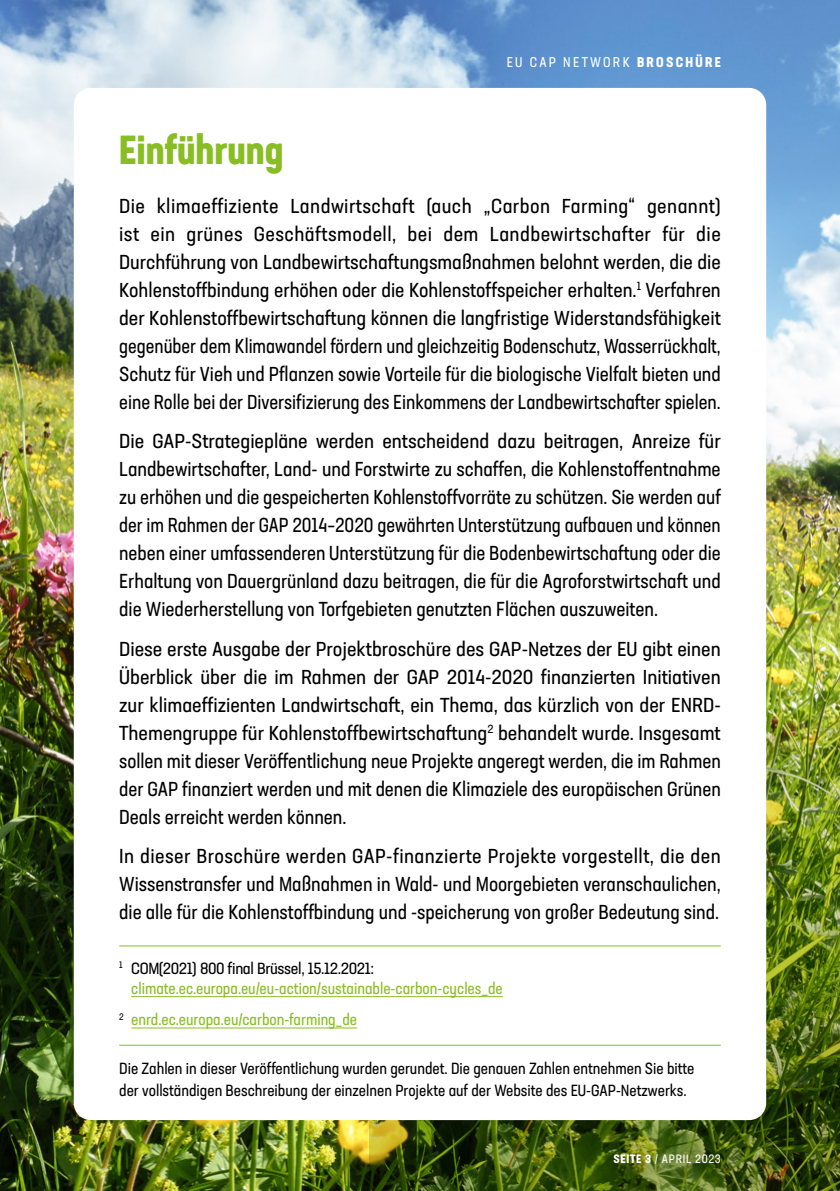
<style>
.page{position:relative;width:840px;height:1191px;background:#fff}
.page>*{position:absolute;margin:0;border:0;box-sizing:border-box;transform-origin:0 0}
.t1{font:700 condensed 40px "Neusa Next Std";color:#89bd24}
.t2{font:condensed 20px/28px "Neusa Next Std";color:#000;text-align:justify;scale:1.05 1}
.t3{font:condensed 16px/22px "Neusa Next Std";color:#000}
.t4{font:condensed 16px/20px "Neusa Next Std";color:#89bd24}
.t5{font:condensed 14px "Neusa Next Std";letter-spacing:.16em;color:#fff}
.t6{font:condensed 12px "Neusa Next Std";letter-spacing:.06em;color:#fff}
.s1{font-weight:700}
.s2{color:#000}
</style>
<div class="page">
<img style="left:0;top:0;width:839px;height:1191px">
<img style="left:370px;top:716px;width:469px;height:475px">
<div style="left:74px;top:88px;width:691px;height:1032px;background:#fff;border-radius:17px"></div>
<hr style="left:119px;top:945px;width:601px;height:1px;background:#89bd24">
<hr style="left:119px;top:1044px;width:601px;height:1px;background:#89bd24">
<hr style="left:131px;top:996px;width:371px;height:1px;background:#89bd24">
<hr style="left:131px;top:1027px;width:226px;height:1px;background:#89bd24">
<div style="left:604px;top:1144px;width:142px;height:45px;background:#000;opacity:.5"></div>
<h1 class="t1" style="left:119px;top:124px;width:166px">Einführung</h1>
<p class="t5" style="left:506px;top:54px;width:215px">EU CAP NETWORK <span class="s1">BROSCHÜRE</span></p>
<p class="t2" style="left:119px;top:192px;width:574px">Die klimaeffiziente Landwirtschaft (auch „Carbon Farming“ genannt) ist ein grünes Geschäftsmodell, bei dem Landbewirtschafter für die Durchführung von Landbewirtschaftungsmaßnahmen belohnt werden, die die Kohlenstoffbindung erhöhen oder die Kohlenstoffspeicher erhalten.<sup>1</sup> Verfahren der Kohlenstoffbewirtschaftung können die langfristige Widerstandsfähigkeit gegenüber dem Klimawandel fördern und gleichzeitig Bodenschutz, Wasserrückhalt, Schutz für Vieh und Pflanzen sowie Vorteile für die biologische Vielfalt bieten und eine Rolle bei der Diversifizierung des Einkommens der Landbewirtschafter spielen.</p>
<p class="t2" style="left:119px;top:427px;width:574px">Die GAP-Strategiepläne werden entscheidend dazu beitragen, Anreize für Landbewirtschafter, Land- und Forstwirte zu schaffen, die Kohlenstoffentnahme zu erhöhen und die gespeicherten Kohlenstoffvorräte zu schützen. Sie werden auf der im Rahmen der GAP 2014–2020 gewährten Unterstützung aufbauen und können neben einer umfassenderen Unterstützung für die Bodenbewirtschaftung oder die Erhaltung von Dauergrünland dazu beitragen, die für die Agroforstwirtschaft und die Wiederherstellung von Torfgebieten genutzten Flächen auszuweiten.</p>
<p class="t2" style="left:119px;top:634px;width:574px">Diese erste Ausgabe der Projektbroschüre des GAP-Netzes der EU gibt einen Überblick über die im Rahmen der GAP 2014-2020 finanzierten Initiativen zur klimaeffizienten Landwirtschaft, ein Thema, das kürzlich von der ENRD-Themengruppe für Kohlenstoffbewirtschaftung<sup>2</sup> behandelt wurde. Insgesamt sollen mit dieser Veröffentlichung neue Projekte angeregt werden, die im Rahmen der GAP finanziert werden und mit denen die Klimaziele des europäischen Grünen Deals erreicht werden können.</p>
<p class="t2" style="left:119px;top:842px;width:574px">In dieser Broschüre werden GAP-finanzierte Projekte vorgestellt, die den Wissenstransfer und Maßnahmen in Wald- und Moorgebieten veranschaulichen, die alle für die Kohlenstoffbindung und -speicherung von großer Bedeutung sind.</p>
<p class="t4" style="left:131px;top:957px;width:373px;text-indent:-12px"><sup>1</sup> <span class="s2">COM(2021) 800 final Brüssel, 15.12.2021: </span>climate.ec.europa.eu/eu-action/sustainable-carbon-cycles_de</p>
<p class="t4" style="left:119px;top:1009px;width:239px"><sup>2</sup> enrd.ec.europa.eu/carbon-farming_de</p>
<p class="t3" style="left:119px;top:1057px;width:576px">Die Zahlen in dieser Veröffentlichung wurden gerundet. Die genauen Zahlen entnehmen Sie bitte der vollständigen Beschreibung der einzelnen Projekte auf der Website des EU-GAP-Netzwerks.</p>
<p class="t6" style="left:613px;top:1151px;width:109px"><span class="s1">SEITE 3</span> / APRIL 2023</p>
</div>
